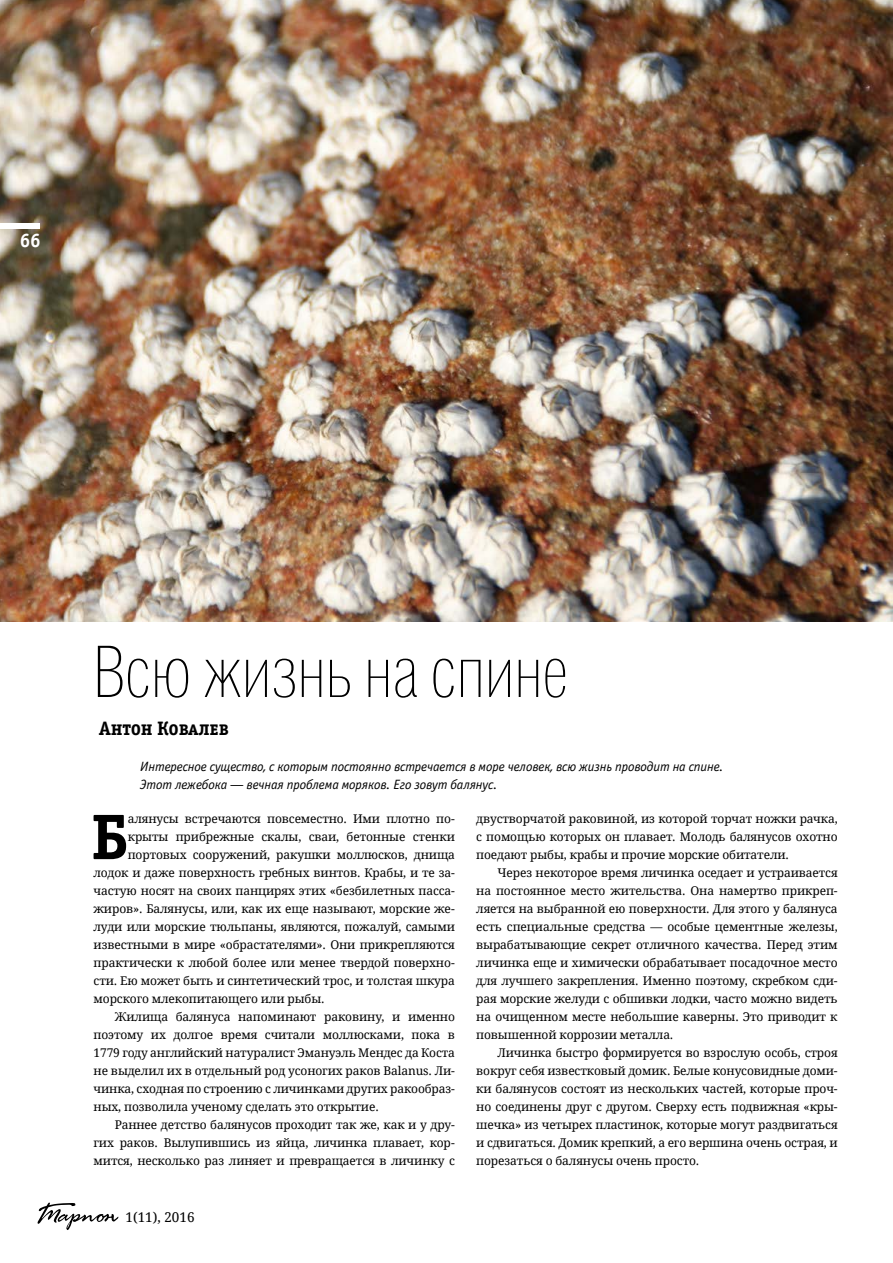
<style>
.page{position:relative;width:893px;height:1263px;background:#fff}
.page>*{position:absolute;margin:0;border:0;box-sizing:border-box;transform-origin:0 0}
.t1{font:100 70.5px "Helios Cond";color:#000}
.t2{font:64.5px "Officina Serif Bold SCC";color:#000}
.t3{font:19.5px "Officina Serif Bold SCC";letter-spacing:-.01em;color:#000}
.t4{font:19.5px "Officina Serif Bold SCC";color:#fff}
.t5{font:italic 13.5px/18px "Officina Sans C";letter-spacing:-.01em;color:#000}
.t6{font:13.5px "Droid Serif";color:#000}
.t7{font:12px/18px "Droid Serif";letter-spacing:-.01em;color:#000;text-align:justify}
</style>
<div class="page">
<img style="left:0;top:0;width:893px;height:622px">
<div style="left:0;top:223px;width:39px;height:6px;background:#fff"></div>
<svg style="left:37px;top:1202px;width:81px;height:28px"></svg>
<h3 class="t4" style="left:20px;top:229px;width:22px">66</h3>
<h1 class="t1" style="left:94px;top:633px;width:475px">Всю жизнь на спине</h1>
<h3 class="t3" style="left:99px;top:718px;width:132px">Антон Ковалев</h3>
<p class="t5" style="left:140px;top:758px;width:585px">Интересное существо, с которым постоянно встречается в море человек, всю жизнь проводит на спине.<br>Этот лежебока — вечная проблема моряков. Его зовут балянус.</p>
<h2 class="t2" style="left:91px;top:801px;width:39px">Б</h2>
<p class="t7" style="left:128px;top:810px;width:329px">алянусы встречаются повсеместно. Ими плотно по-</p>
<p class="t7" style="left:128px;top:828px;width:329px">крыты прибрежные скалы, сваи, бетонные стенки</p>
<p class="t7" style="left:128px;top:846px;width:329px">портовых сооружений, ракушки моллюсков, днища</p>
<p class="t7" style="left:94px;top:864px;width:363px">лодок и даже поверхность гребных винтов. Крабы, и те за-</p>
<p class="t7" style="left:94px;top:882px;width:363px">частую носят на своих панцирях этих «безбилетных пасса-</p>
<p class="t7" style="left:94px;top:900px;width:363px">жиров». Балянусы, или, как их еще называют, морские же-</p>
<p class="t7" style="left:94px;top:918px;width:363px">луди или морские тюльпаны, являются, пожалуй, самыми</p>
<p class="t7" style="left:94px;top:936px;width:363px">известными в мире «обрастателями». Они прикрепляются</p>
<p class="t7" style="left:94px;top:954px;width:363px">практически к любой более или менее твердой поверхно-</p>
<p class="t7" style="left:94px;top:972px;width:363px">сти. Ею может быть и синтетический трос, и толстая шкура</p>
<p class="t7" style="left:94px;top:990px;width:233px">морского млекопитающего или рыбы.</p>
<p class="t7" style="left:115px;top:1008px;width:342px">Жилища балянуса напоминают раковину, и именно</p>
<p class="t7" style="left:94px;top:1026px;width:363px">поэтому их долгое время считали моллюсками, пока в</p>
<p class="t7" style="left:94px;top:1044px;width:363px">1779 году английский натуралист Эмануэль Мендес да Коста</p>
<p class="t7" style="left:94px;top:1062px;width:363px">не выделил их в отдельный род усоногих раков Balanus. Ли-</p>
<p class="t7" style="left:94px;top:1080px;width:363px">чинка, сходная по строению с личинками других ракообраз-</p>
<p class="t7" style="left:94px;top:1098px;width:287px">ных, позволила ученому сделать это открытие.</p>
<p class="t7" style="left:115px;top:1116px;width:342px">Раннее детство балянусов проходит так же, как и у дру-</p>
<p class="t7" style="left:94px;top:1134px;width:363px">гих раков. Вылупившись из яйца, личинка плавает, кор-</p>
<p class="t7" style="left:94px;top:1152px;width:363px">мится, несколько раз линяет и превращается в личинку с</p>
<p class="t6" style="left:125px;top:1208px;width:71px">1(11), 2016</p>
<p class="t7" style="left:476px;top:810px;width:363px">двустворчатой раковиной, из которой торчат ножки рачка, с помощью которых он плавает. Молодь балянусов охотно поедают рыбы, крабы и прочие морские обитатели.</p>
<p class="t7" style="left:476px;top:864px;width:363px;text-indent:21px">Через некоторое время личинка оседает и устраивается на постоянное место жительства. Она намертво прикреп&shy;ляется на выбранной ею поверхности. Для этого у балянуса есть специальные средства — особые цементные железы, вырабатывающие секрет отличного качества. Перед этим личинка еще и химически обрабатывает посадочное место для лучшего закрепления. Именно поэтому, скребком сди&shy;рая морские желуди с обшивки лодки, часто можно видеть на очищенном месте небольшие каверны. Это приводит к повышенной коррозии металла.</p>
<p class="t7" style="left:476px;top:1044px;width:363px;text-indent:21px">Личинка быстро формируется во взрослую особь, строя вокруг себя известковый домик. Белые конусовидные доми&shy;ки балянусов состоят из нескольких частей, которые проч&shy;но соединены друг с другом. Сверху есть подвижная «кры&shy;шечка» из четырех пластинок, которые могут раздвигаться и сдвигаться. Домик крепкий, а его вершина очень острая, и порезаться о балянусы очень просто.</p>
</div>
